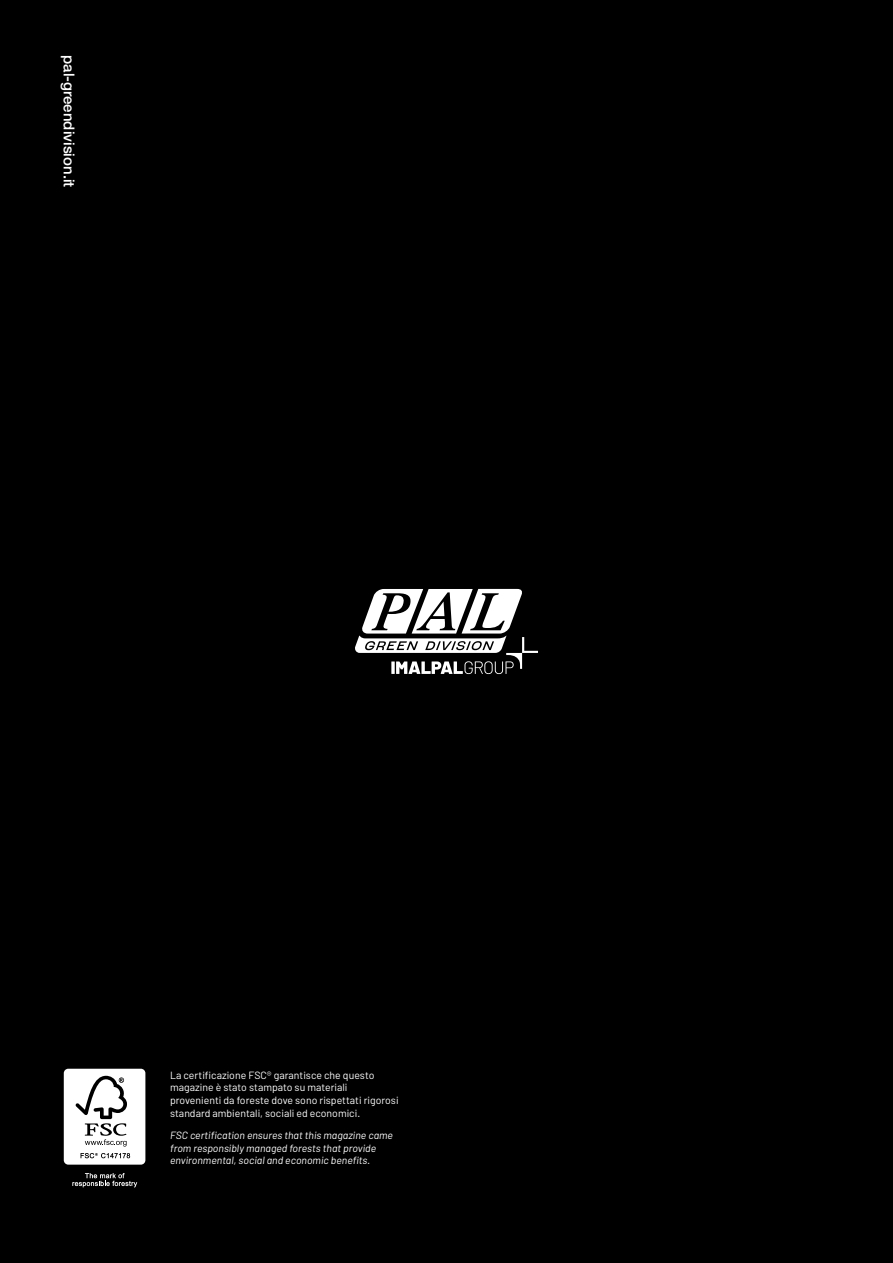
<style>
.page{position:relative;width:893px;height:1263px;background:#000}
.page>*{position:absolute;margin:0;border:0;box-sizing:border-box;transform-origin:0 0}
.t1{font:500 15px "Helvetica Neue LT Std";color:#fff}
.t2{font:10.5px/12.6px "Barlow";color:#fff}
.t3{font:italic 10.5px/12.6px "Barlow";color:#fff}
</style>
<div class="page">
<svg style="left:355px;top:589px;width:183px;height:85px"></svg>
<div style="left:64px;top:1069px;width:81px;height:95px;background:#fff;border-radius:4px"></div>
<svg style="left:75px;top:1076px;width:52px;height:70px"></svg>
<svg style="left:81px;top:1153px;width:49px;height:5px"></svg>
<svg style="left:72px;top:1173px;width:65px;height:14px"></svg>
<h1 class="t1" style="left:78px;top:55px;width:134px;rotate:90deg">pal-greendivision.it</h1>
<p class="t2" style="left:170px;top:1068px;width:230px">La certificazione FSC® garantisce che questo magazine è stato stampato su materiali provenienti da foreste dove sono rispettati rigorosi standard ambientali, sociali ed economici.</p>
<p class="t3" style="left:170px;top:1129px;width:224px">FSC certification ensures that this magazine came from responsibly managed forests that provide environmental, social and economic benefits.</p>
</div>
